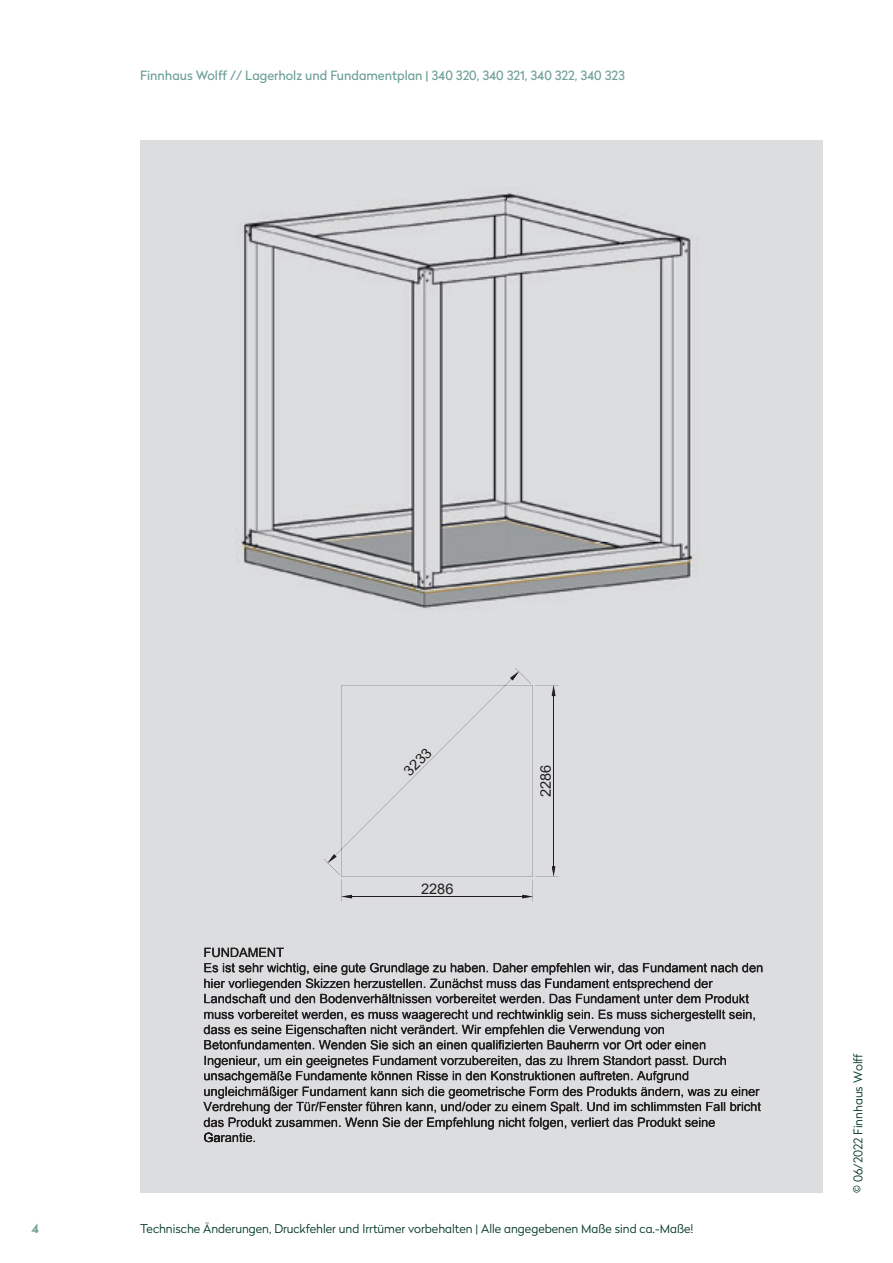
<style>
.page{position:relative;width:893px;height:1263px;background:#fff}
.page>*{position:absolute;margin:0;border:0;box-sizing:border-box;transform-origin:0 0}
.t1{font:14.55px "Arial";color:#231f20}
.t2{font:12.75px/15.5px "Arial";color:#231f20}
.t3{font:12.75px "Radikal";color:#6ea095}
.t4{font:700 12.75px "Radikal";color:#6ea095}
.t5{font:300 12px "Radikal";color:#003527}
</style>
<div class="page">
<div style="left:140px;top:642px;width:683px;height:551px;background:#dcdddf"></div>
<img style="left:140px;top:140px;width:683px;height:502px">
<div style="left:324px;top:668px;width:235px;height:234px;background:#dcdddf"></div>
<svg style="left:205px;top:948px;width:79px;height:9px"></svg>
<svg style="left:205px;top:963px;width:368px;height:12px;fill:#dcdddf"></svg>
<svg style="left:575px;top:963px;width:187px;height:11px;fill:#dcdddf"></svg>
<svg style="left:204px;top:978px;width:376px;height:12px;fill:#dcdddf"></svg>
<svg style="left:582px;top:979px;width:131px;height:11px"></svg>
<svg style="left:204px;top:994px;width:378px;height:9px"></svg>
<svg style="left:584px;top:994px;width:165px;height:9px"></svg>
<svg style="left:204px;top:1009px;width:376px;height:12px;fill:#dcdddf"></svg>
<svg style="left:582px;top:1009px;width:173px;height:12px;fill:#dcdddf"></svg>
<svg style="left:204px;top:1025px;width:361px;height:12px;fill:#dcdddf"></svg>
<svg style="left:569px;top:1025px;width:95px;height:12px"></svg>
<svg style="left:204px;top:1040px;width:379px;height:12px;fill:#dcdddf"></svg>
<svg style="left:585px;top:1040px;width:120px;height:10px"></svg>
<svg style="left:205px;top:1056px;width:371px;height:11px;fill:#dcdddf"></svg>
<svg style="left:578px;top:1055px;width:148px;height:12px;fill:#dcdddf"></svg>
<svg style="left:204px;top:1071px;width:397px;height:12px;fill:#dcdddf"></svg>
<svg style="left:602px;top:1071px;width:86px;height:12px"></svg>
<svg style="left:204px;top:1086px;width:390px;height:12px;fill:#dcdddf"></svg>
<svg style="left:596px;top:1086px;width:164px;height:11px;fill:#dcdddf"></svg>
<svg style="left:204px;top:1102px;width:375px;height:12px;fill:#dcdddf"></svg>
<svg style="left:581px;top:1102px;width:180px;height:9px"></svg>
<svg style="left:204px;top:1117px;width:385px;height:12px;fill:#dcdddf"></svg>
<svg style="left:589px;top:1117px;width:126px;height:10px"></svg>
<svg style="left:220px;top:1133px;width:35px;height:9px"></svg>
<svg style="left:204px;top:1133px;width:16px;height:9px"></svg>
<p class="t3" style="left:140px;top:67px;width:486px">Finnhaus Wolff // Lagerholz und Fundamentplan | 340 320, 340 321, 340 322, 340 323</p>
<p class="t1" style="left:399px;top:766px;width:34px;rotate:-45deg">3233</p>
<p class="t1" style="left:421px;top:878px;width:34px">2286</p>
<p class="t1" style="left:536px;top:797px;width:34px;rotate:-90deg">2286</p>
<p class="t2" style="left:203px;top:945px;width:561px">FUNDAMENT<br>Es ist sehr wichtig, eine gute Grundlage zu haben. Daher empfehlen wir, das Fundament nach den hier vorliegenden Skizzen herzustellen. Zunächst muss das Fundament entsprechend der Landschaft und den Bodenverhältnissen vorbereitet werden. Das Fundament unter dem Produkt muss vorbereitet werden, es muss waagerecht und rechtwinklig sein. Es muss sichergestellt sein, dass es seine Eigenschaften nicht verändert. Wir empfehlen die Verwendung von Betonfundamenten. Wenden Sie sich an einen qualifizierten Bauherrn vor Ort oder einen Ingenieur, um ein geeignetes Fundament vorzubereiten, das zu Ihrem Standort passt. Durch unsachgemäße Fundamente können Risse in den Konstruktionen auftreten. Aufgrund ungleichmäßiger Fundament kann sich die geometrische Form des Produkts ändern, was zu einer Verdrehung der Tür/Fenster führen kann, und/oder zu einem Spalt. Und im schlimmsten Fall bricht das Produkt zusammen. Wenn Sie der Empfehlung nicht folgen, verliert das Produkt seine Garantie.</p>
<p class="t4" style="left:31px;top:1219px;width:9px">4</p>
<p class="t5" style="left:140px;top:1220px;width:555px">Technische Änderungen, Druckfehler und Irrtümer vorbehalten | Alle angegebenen Maße sind ca.-Maße!</p>
<p class="t5" style="left:850px;top:1193px;width:141px;rotate:-90deg">© 06/2022 Finnhaus Wolff</p>
</div>
